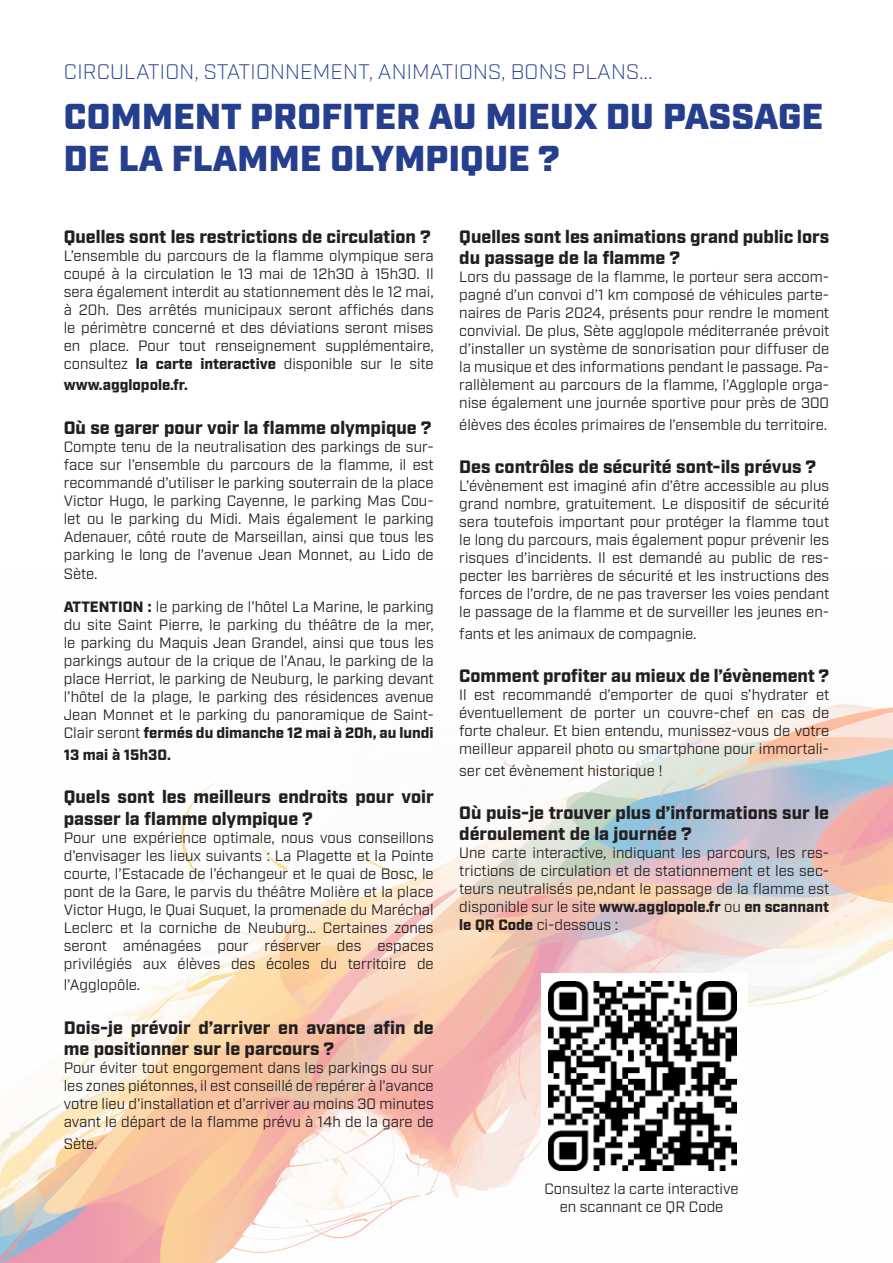
<style>
.page{position:relative;width:893px;height:1263px;background:#fff}
.page>*{position:absolute;margin:0;border:0;box-sizing:border-box;transform-origin:0 0}
.t1{font:900 36px/42px "Industry";letter-spacing:.01em;color:#253f8e}
.t2{font:300 21px "Industry";letter-spacing:.01em;color:#253f8e}
.t3{font:900 18px/21.6px "Industry";color:#231f20}
.t4{font:15px/18px "Industry";color:#231f20;text-align:justify}
.t5{font:900 15px "Industry";color:#231f20}
.s1{font-weight:900}
</style>
<div class="page">
<img style="left:0;top:704px;width:893px;height:559px">
<div style="left:541px;top:974px;width:206px;height:207px;background:#fff"></div>
<img style="left:549px;top:981px;width:188px;height:189px">
<p class="t2" style="left:64px;top:59px;width:590px">CIRCULATION, STATIONNEMENT, ANIMATIONS, BONS PLANS...</p>
<p class="t1" style="left:64px;top:97px;width:761px">COMMENT PROFITER AU MIEUX DU PASSAGE<br>DE LA FLAMME OLYMPIQUE ?</p>
<p class="t3" style="left:64px;top:227px;width:368px">Quelles sont les restrictions de circulation ?</p>
<p class="t4" style="left:64px;top:247px;width:371px">L’ensemble du parcours de la flamme olympique sera coupé à la circulation le 13 mai de 12h30 à 15h30. Il sera également interdit au stationnement dès le 12 mai, à 20h. Des arrêtés municipaux seront affichés dans le périmètre concerné et des déviations seront mises en place. Pour tout renseignement supplémentaire, consultez <span class="s1">la carte interactive</span> disponible sur le site</p>
<p class="t5" style="left:64px;top:376px;width:126px">www.agglopole.fr.</p>
<p class="t3" style="left:64px;top:417px;width:369px">Où se garer pour voir la flamme olympique ?</p>
<p class="t4" style="left:64px;top:438px;width:371px">Compte tenu de la neutralisation des parkings de sur&shy;face sur l’ensemble du parcours de la flamme, il est recommandé d’utiliser le parking souterrain de la place Victor Hugo, le parking Cayenne, le parking Mas Cou&shy;let ou le parking du Midi. Mais également le parking Adenauer, côté route de Marseillan, ainsi que tous les parking le long de l’avenue Jean Monnet, au Lido de</p>
<p class="t4" style="left:64px;top:565px;width:35px">Sète.</p>
<p class="t4" style="left:64px;top:598px;width:371px"><span class="s1">ATTENTION :</span> le parking de l’hôtel La Marine, le parking du site Saint Pierre, le parking du théâtre de la mer, le parking du Maquis Jean Grandel, ainsi que tous les parkings autour de la crique de l’Anau, le parking de la place Herriot, le parking de Neuburg, le parking devant l’hôtel de la plage, le parking des résidences avenue Jean Monnet et le parking du panoramique de Saint-Clair seront <span class="s1">fermés du dimanche 12 mai à 20h, au lundi</span></p>
<p class="t5" style="left:64px;top:746px;width:109px">13 mai à 15h30.</p>
<p class="t3" style="left:64px;top:787px;width:371px">Quels sont les meilleurs endroits pour voir passer la flamme olympique ?</p>
<p class="t4" style="left:64px;top:829px;width:371px">Pour une expérience optimale, nous vous conseillons d’envisager les lieux suivants : La Plagette et la Pointe courte, l’Estacade de l’échangeur et le quai de Bosc, le pont de la Gare, le parvis du théâtre Molière et la place Victor Hugo, le Quai Suquet, la promenade du Maréchal Leclerc et la corniche de Neuburg… Certaines zones seront aménagées pour réserver des espaces privilégiés aux élèves des écoles du territoire de</p>
<p class="t4" style="left:64px;top:976px;width:78px">l’Agglopôle.</p>
<p class="t3" style="left:64px;top:1017px;width:371px">Dois-je prévoir d’arriver en avance afin de me positionner sur le parcours ?</p>
<p class="t4" style="left:64px;top:1059px;width:371px">Pour éviter tout engorgement dans les parkings ou sur les zones piétonnes, il est conseillé de repérer à l’avance votre lieu d’installation et d’arriver au moins 30 minutes avant le départ de la flamme prévu à 14h de la gare de</p>
<p class="t4" style="left:64px;top:1135px;width:35px">Sète.</p>
<p class="t3" style="left:459px;top:227px;width:371px">Quelles sont les animations grand public lors du passage de la flamme ?</p>
<p class="t4" style="left:459px;top:268px;width:371px">Lors du passage de la flamme, le porteur sera accom&shy;pagné d’un convoi d’1 km composé de véhicules parte&shy;naires de Paris 2024, présents pour rendre le moment convivial. De plus, Sète agglopole méditerranée prévoit d’installer un système de sonorisation pour diffuser de la musique et des informations pendant le passage. Pa&shy;rallèlement au parcours de la flamme, l’Agglople orga&shy;nise également une journée sportive pour près de 300</p>
<p class="t4" style="left:459px;top:416px;width:369px">élèves des écoles primaires de l’ensemble du territoire.</p>
<p class="t3" style="left:459px;top:457px;width:358px">Des contrôles de sécurité sont-ils prévus ?</p>
<p class="t4" style="left:459px;top:477px;width:371px">L’évènement est imaginé afin d’être accessible au plus grand nombre, gratuitement. Le dispositif de sécurité sera toutefois important pour protéger la flamme tout le long du parcours, mais également popur prévenir les risques d’incidents. Il est demandé au public de res&shy;pecter les barrières de sécurité et les instructions des forces de l’ordre, de ne pas traverser les voies pendant le passage de la flamme et de surveiller les jeunes en-</p>
<p class="t4" style="left:459px;top:625px;width:239px">fants et les animaux de compagnie.</p>
<p class="t3" style="left:459px;top:666px;width:371px">Comment profiter au mieux de l’évènement ?</p>
<p class="t4" style="left:459px;top:686px;width:371px">Il est recommandé d’emporter de quoi s’hydrater et éventuellement de porter un couvre-chef en cas de forte chaleur. Et bien entendu, munissez-vous de votre meilleur appareil photo ou smartphone pour immortali-</p>
<p class="t4" style="left:459px;top:762px;width:205px">ser cet évènement historique !</p>
<p class="t3" style="left:459px;top:803px;width:371px">Où puis-je trouver plus d’informations sur le déroulement de la journée ?</p>
<p class="t4" style="left:459px;top:844px;width:371px">Une carte interactive, indiquant les parcours, les res&shy;trictions de circulation et de stationnement et les sec&shy;teurs neutralisés pe,ndant le passage de la flamme est disponible sur le site <span class="s1">www.agglopole.fr</span> ou <span class="s1">en scannant le QR Code</span> ci-dessous :</p>
<p class="t4" style="left:544px;top:1180px;width:196px;text-align:center">Consultez la carte interactive en scannant ce QR Code</p>
</div>
